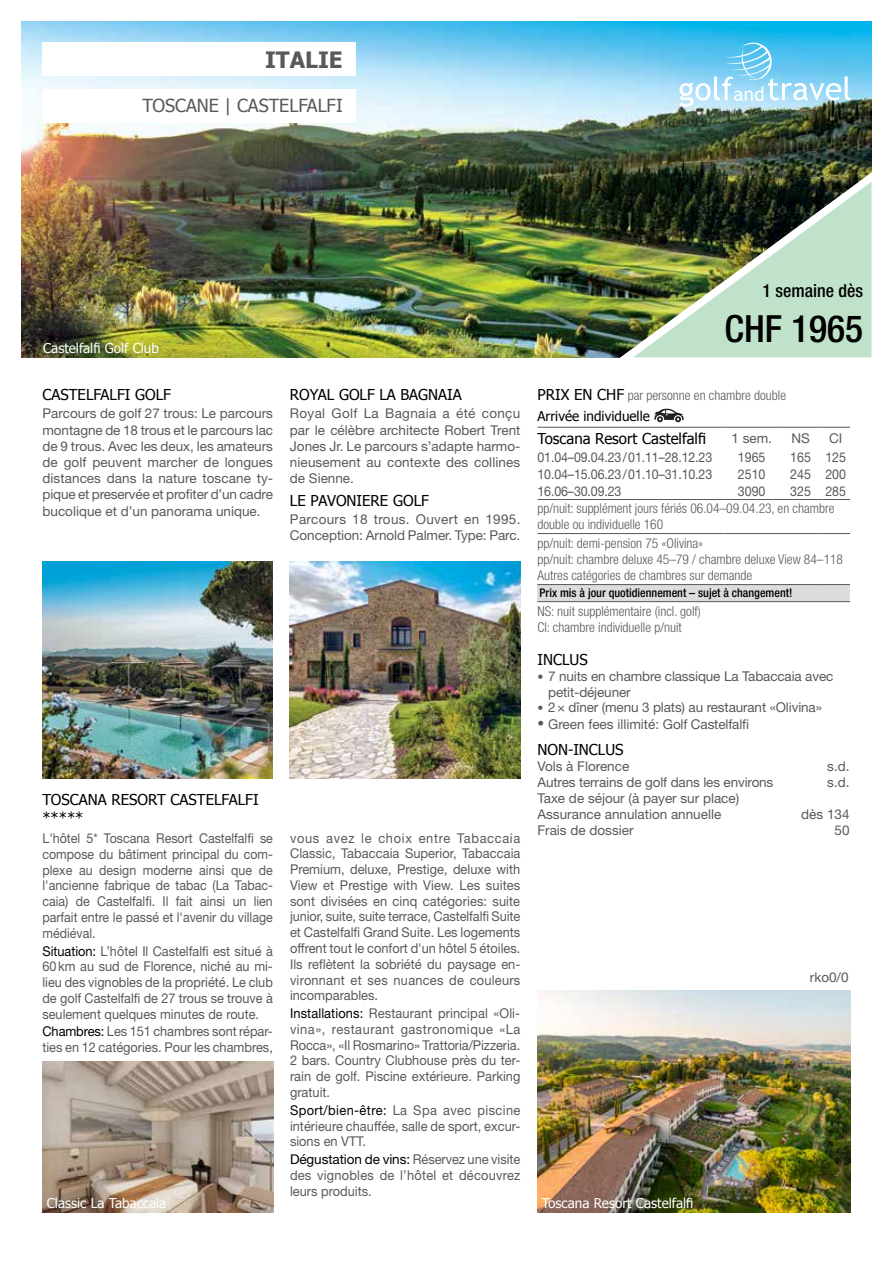
<style>
.page{position:relative;width:893px;height:1263px;background:#fff}
.page>*{position:absolute;margin:0;border:0;box-sizing:border-box;transform-origin:0 0}
.t1{font:500 condensed 37.5px "Helvetica Neue LT Pro";color:#000}
.t2{font:700 22.5px "Tahoma";color:#58595b}
.t3{font:18px "Tahoma";color:#58595b}
.t4{font:500 condensed 18px "Helvetica Neue LT Pro";color:#000}
.t5{font:15px/18px "Tahoma";color:#000}
.t6{font:13.5px/15.8px "Helvetica Neue LT Pro";color:#58595b;text-align:justify;scale:.95 1}
.t7{font:13.5px/16.2px "Helvetica Neue LT Pro";color:#58595b}
.t8{font:13.5px/15.8px "Helvetica Neue LT Pro";color:#58595b;text-align:justify;scale:.92 1}
.t9{font:300 condensed 13.5px/15.8px "Helvetica Neue LT Pro";color:#58595b}
.t10{font:13.5px/15.8px "Helvetica Neue LT Pro";color:#58595b;text-align:justify;scale:.94 1}
.t11{font:13.5px "Tahoma";color:#fff}
.t12{font:13.5px "Tahoma";color:#000}
.t13{font:500 condensed 12px "Helvetica Neue LT Pro";color:#000}
.s1{font-family:"Tahoma";font-weight:400;font-stretch:normal;font-size:15px;color:#000}
.s2{font-size:12px}
.s3{color:#000}
</style>
<div class="page">
<img style="left:537px;top:990px;width:313px;height:222px">
<img style="left:43px;top:1061px;width:230px;height:151px">
<img style="left:43px;top:561px;width:230px;height:217px">
<img style="left:290px;top:561px;width:230px;height:217px">
<img style="left:21px;top:21px;width:851px;height:336px">
<img style="left:611px;top:159px;width:261px;height:199px">
<svg style="left:679px;top:43px;width:171px;height:63px"></svg>
<div style="left:42px;top:43px;width:313px;height:33px;background:#fff"></div>
<div style="left:43px;top:89px;width:312px;height:33px;background:#fff"></div>
<div style="left:537px;top:585px;width:313px;height:17px;background:#dcddde"></div>
<hr style="left:537px;top:499px;width:188px;height:1px;background:#58595b">
<hr style="left:725px;top:499px;width:55px;height:1px;background:#58595b">
<hr style="left:780px;top:499px;width:42px;height:1px;background:#58595b">
<svg style="left:822px;top:499px;width:28px;height:1px"></svg>
<hr style="left:537px;top:533px;width:188px;height:1px;background:#58595b">
<hr style="left:725px;top:533px;width:55px;height:1px;background:#58595b">
<hr style="left:780px;top:533px;width:42px;height:1px;background:#58595b">
<svg style="left:822px;top:533px;width:28px;height:1px"></svg>
<hr style="left:537px;top:584px;width:188px;height:1px;background:#58595b">
<hr style="left:725px;top:584px;width:55px;height:1px;background:#58595b">
<hr style="left:780px;top:584px;width:42px;height:1px;background:#58595b">
<svg style="left:822px;top:584px;width:28px;height:1px"></svg>
<hr style="left:537px;top:601px;width:188px;height:1px;background:#58595b">
<hr style="left:725px;top:601px;width:55px;height:1px;background:#58595b">
<hr style="left:780px;top:601px;width:42px;height:1px;background:#58595b">
<svg style="left:822px;top:601px;width:28px;height:1px"></svg>
<hr style="left:537px;top:427px;width:188px;height:1px;background:#58595b">
<hr style="left:725px;top:427px;width:55px;height:1px;background:#58595b">
<hr style="left:780px;top:427px;width:42px;height:1px;background:#58595b">
<svg style="left:822px;top:427px;width:28px;height:1px"></svg>
<svg style="left:654px;top:409px;width:30px;height:13px"></svg>
<h2 class="t2" style="left:265px;top:44px;width:79px">ITALIE</h2>
<h3 class="t3" style="left:142px;top:94px;width:202px">TOSCANE | CASTELFALFI</h3>
<p class="t11" style="left:43px;top:339px;width:117px">Castelfalfi Golf Club</p>
<h3 class="t4" style="left:763px;top:280px;width:102px">1 semaine dès</h3>
<h1 class="t1" style="left:724px;top:307px;width:140px">CHF 1965</h1>
<p class="t5" style="left:43px;top:385px;width:130px">CASTELFALFI GOLF</p>
<p class="t7" style="left:43px;top:405px;width:232px;text-align:justify">Parcours de golf 27 trous: Le parcours montagne de 18 trous et le parcours lac de 9 trous. Avec les deux, les amateurs de golf peuvent marcher de longues distances dans la nature toscane ty&shy;pique et preservée et profiter d’un cadre bucolique et d’un panorama unique.</p>
<p class="t5" style="left:290px;top:385px;width:173px">ROYAL GOLF LA BAGNAIA</p>
<p class="t7" style="left:290px;top:405px;width:232px;text-align:justify">Royal Golf La Bagnaia a été conçu par le célèbre architecte Robert Trent Jones Jr. Le parcours s’adapte harmo&shy;nieusement au contexte des collines de Sienne.</p>
<p class="t5" style="left:290px;top:490px;width:141px">LE PAVONIERE GOLF</p>
<p class="t7" style="left:290px;top:511px;width:232px">Parcours 18 trous. Ouvert en 1995.<br>Conception: Arnold Palmer. Type: Parc.</p>
<p class="t9" style="left:537px;top:387px;width:250px"><span class="s1">PRIX EN CHF</span> par personne en chambre double</p>
<p class="t12" style="left:537px;top:407px;width:114px">Arrivée individuelle</p>
<p class="t5" style="left:537px;top:428px;width:170px">Toscana Resort Castelfalfi</p>
<p class="t7" style="left:731px;top:429px;width:42px">1 sem.</p>
<p class="t7" style="left:791px;top:429px;width:20px">NS</p>
<p class="t7" style="left:829px;top:429px;width:15px">CI</p>
<p class="t8" style="left:537px;top:449px;width:191px">01.04–09.04.23 / 01.11–28.12.23</p>
<p class="t8" style="left:738px;top:449px;width:32px">1965</p>
<p class="t8" style="left:790px;top:449px;width:62px">165 125</p>
<p class="t8" style="left:537px;top:466px;width:191px">10.04–15.06.23 / 01.10–31.10.23</p>
<p class="t8" style="left:738px;top:466px;width:32px">2510</p>
<p class="t8" style="left:790px;top:466px;width:62px">245 200</p>
<p class="t8" style="left:537px;top:483px;width:93px">16.06–30.09.23</p>
<p class="t8" style="left:738px;top:483px;width:32px">3090</p>
<p class="t8" style="left:790px;top:483px;width:62px">325 285</p>
<p class="t9" style="left:537px;top:500px;width:299px;line-height:16.2px">pp/nuit: supplément jours fériés 06.04–09.04.23, en chambre double ou individuelle 160</p>
<p class="t9" style="left:537px;top:535px;width:307px">pp/nuit: demi-pension 75 «Olivina»<br>pp/nuit: chambre deluxe 45–79 / chambre deluxe View 84–118<br>Autres catégories de chambres sur demande</p>
<p class="t13" style="left:540px;top:586px;width:254px">Prix mis à jour quotidiennement – sujet à changement!</p>
<p class="t9" style="left:537px;top:602px;width:165px;line-height:16.4px">NS: nuit supplémentaire (incl. golf)<br>CI: chambre individuelle p/nuit</p>
<p class="t5" style="left:537px;top:650px;width:52px">INCLUS</p>
<p class="t7" style="left:548px;top:668px;width:287px;line-height:15.8px;text-indent:-11px"><span class="s2">•</span> 7 nuits en chambre classique La Tabaccaia avec petit-déjeuner</p>
<p class="t7" style="left:537px;top:699px;width:286px"><span class="s2">•</span> 2 × dîner (menu 3 plats) au restaurant «Olivina»</p>
<p class="t7" style="left:537px;top:715px;width:213px">• Green fees illimité: Golf Castelfalfi</p>
<p class="t5" style="left:537px;top:740px;width:88px">NON-INCLUS</p>
<p class="t7" style="left:537px;top:758px;width:93px">Vols à Florence</p>
<p class="t7" style="left:827px;top:758px;width:24px">s.d.</p>
<p class="t7" style="left:537px;top:774px;width:237px">Autres terrains de golf dans les environs</p>
<p class="t7" style="left:827px;top:774px;width:24px">s.d.</p>
<p class="t7" style="left:537px;top:790px;width:203px">Taxe de séjour (à payer sur place)<br>Assurance annulation annuelle</p>
<p class="t5" style="left:42px;top:790px;width:218px">TOSCANA RESORT CASTELFALFI *****</p>
<p class="t8" style="left:42px;top:830px;width:252px">L'hôtel 5* Toscana Resort Castelfalfi se compose du bâtiment principal du com&shy;plexe au design moderne ainsi que de l'ancienne fabrique de tabac (La Tabac&shy;caia) de Castelfalfi. Il fait ainsi un lien parfait entre le passé et l'avenir du village médiéval.</p>
<p class="t10" style="left:42px;top:942px;width:247px"><span class="s3">Situation:</span> L’hôtel Il Castelfalfi est situé à 60 km au sud de Florence, niché au mi&shy;lieu des vignobles de la propriété. Le club de golf Castelfalfi de 27 trous se trouve à seulement quelques minutes de route.</p>
<p class="t6" style="left:42px;top:1023px;width:244px"><span class="s3">Chambres:</span> Les 151 chambres sont répar&shy;ties en 12 catégories. Pour les chambres,</p>
<p class="t7" style="left:801px;top:806px;width:50px">dès 134</p>
<p class="t7" style="left:537px;top:822px;width:97px">Frais de dossier</p>
<p class="t7" style="left:834px;top:822px;width:17px">50</p>
<p class="t6" style="left:290px;top:830px;width:244px">vous avez le choix entre Tabaccaia Classic, Tabaccaia Superior, Tabaccaia Premium, deluxe, Prestige, deluxe with View et Prestige with View. Les suites sont divisées en cinq catégories: suite junior, suite, suite terrace, Castelfalfi Suite et Castelfalfi Grand Suite. Les logements offrent tout le confort d'un hôtel 5 étoiles.<br>Ils reflètent la sobriété du paysage en&shy;vironnant et ses nuances de couleurs incomparables.</p>
<p class="t6" style="left:290px;top:1005px;width:244px"><span class="s3">Installations:</span> Restaurant principal «Oli&shy;vina», restaurant gastronomique «La Rocca», «Il Rosmarino» Trattoria/Pizzeria.<br>2 bars. Country Clubhouse près du ter&shy;rain de golf. Piscine extérieure. Parking gratuit.</p>
<p class="t6" style="left:290px;top:1102px;width:244px"><span class="s3">Sport/bien-être:</span> La Spa avec piscine intérieure chauffée, salle de sport, excur&shy;sions en VTT.</p>
<p class="t6" style="left:290px;top:1151px;width:244px"><span class="s3">Dégustation de vins:</span> Réservez une visite des vignobles de l’hôtel et découvrez leurs produits.</p>
<p class="t7" style="left:810px;top:969px;width:40px">rko0/0</p>
<p class="t11" style="left:47px;top:1194px;width:121px">Classic La Tabaccaia</p>
<p class="t11" style="left:542px;top:1194px;width:153px">Toscana Resort Castelfalfi</p>
</div>
